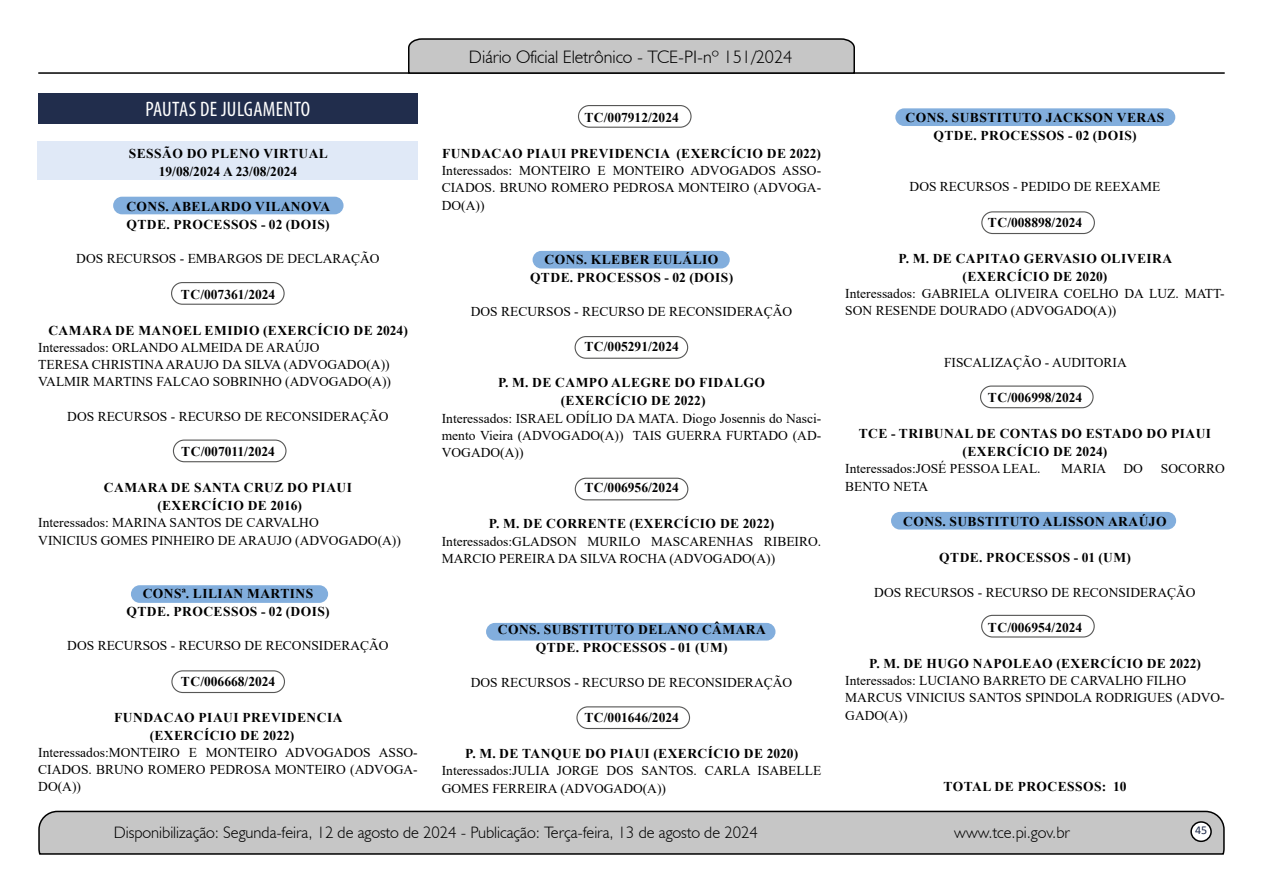
<style>
.page{position:relative;width:1263px;height:893px;background:#fff}
.page>*{position:absolute;margin:0;border:0;box-sizing:border-box;transform-origin:0 0}
.t1{font:condensed 21px "Myriad Pro";letter-spacing:.02em;color:#fff}
.t2{font:300 18px "Humanist 521 BT";color:#000}
.t3{font:300 16.5px "Humanist 521 BT";color:#000}
.t4{font:13.5px/17.2px "Times New Roman";color:#000}
.t5{font:700 13.5px/18px "Times New Roman";letter-spacing:.035em;color:#000;text-align:center}
.t6{font:700 13.5px "Times New Roman";color:#000}
.t7{font:12px "Calibri";color:#212d4c}
</style>
<div class="page">
<svg style="left:38px;top:810px;width:1187px;height:45px;background:#b9b9b9"></svg>
<div style="left:1191px;top:822px;width:20px;height:19px;background:#fff;border-radius:50%"></div>
<div style="left:1190px;top:821px;width:22px;height:21px;border:2px solid #000;border-radius:50%"></div>
<hr style="left:38px;top:72px;width:1187px;height:2px;background:#000">
<svg style="left:407px;top:38px;width:449px;height:36px;background:#b4b4b4"></svg>
<div style="left:131px;top:585px;width:197px;height:18px;background:#82aedd;border-radius:9px"></div>
<div style="left:532px;top:251px;width:198px;height:18px;background:#82aedd;border-radius:9px"></div>
<div style="left:38px;top:93px;width:380px;height:30px;background:#212d4c"></div>
<div style="left:37px;top:141px;width:381px;height:39px;background:#e0e9f7"></div>
<div style="left:113px;top:197px;width:230px;height:17px;background:#82aedd;border-radius:9px"></div>
<div style="left:486px;top:623px;width:289px;height:18px;background:#82aedd;border-radius:9px"></div>
<div style="left:891px;top:512px;width:285px;height:18px;background:#82aedd;border-radius:9px"></div>
<div style="left:578px;top:105px;width:113px;height:23px;border:1px solid #575756;border-radius:11px"></div>
<div style="left:895px;top:108px;width:280px;height:18px;background:#82aedd;border-radius:9px"></div>
<div style="left:171px;top:282px;width:114px;height:23px;border:1px solid #575756;border-radius:11px"></div>
<div style="left:173px;top:440px;width:113px;height:22px;border:1px solid #575756;border-radius:11px"></div>
<div style="left:171px;top:670px;width:114px;height:23px;border:1px solid #575756;border-radius:11px"></div>
<div style="left:574px;top:336px;width:114px;height:23px;border:1px solid #575756;border-radius:11px"></div>
<div style="left:575px;top:478px;width:113px;height:22px;border:1px solid #575756;border-radius:11px"></div>
<div style="left:576px;top:706px;width:114px;height:23px;border:1px solid #575756;border-radius:11px"></div>
<div style="left:981px;top:211px;width:114px;height:23px;border:1px solid #575756;border-radius:11px"></div>
<div style="left:980px;top:386px;width:113px;height:22px;border:1px solid #575756;border-radius:11px"></div>
<div style="left:981px;top:615px;width:114px;height:23px;border:1px solid #575756;border-radius:11px"></div>
<h1 class="t1" style="left:145px;top:96px;width:166px">PAUTAS DE JULGAMENTO</h1>
<p class="t5" style="left:129px;top:144px;width:201px">SESSÃO DO PLENO VIRTUAL<br>19/08/2024 A 23/08/2024</p>
<p class="t5" style="left:126px;top:197px;width:205px;text-align:left">CONS. ABELARDO VILANOVA<br>QTDE. PROCESSOS - 02 (DOIS)</p>
<p class="t4" style="left:76px;top:250px;width:305px">DOS RECURSOS - EMBARGOS DE DECLARAÇÃO</p>
<p class="t6" style="left:181px;top:284px;width:96px">TC/007361/2024</p>
<p class="t5" style="left:48px;top:321px;width:361px">CAMARA DE MANOEL EMIDIO (EXERCÍCIO DE 2024)</p>
<p class="t4" style="left:38px;top:338px;width:354px">Interessados: ORLANDO ALMEIDA DE ARAÚJO<br>TERESA CHRISTINA ARAUJO DA SILVA (ADVOGADO(A))<br>VALMIR MARTINS FALCAO SOBRINHO (ADVOGADO(A))</p>
<p class="t4" style="left:67px;top:407px;width:323px">DOS RECURSOS - RECURSO DE RECONSIDERAÇÃO</p>
<p class="t6" style="left:181px;top:442px;width:95px">TC/007011/2024</p>
<p class="t5" style="left:104px;top:478px;width:250px">CAMARA DE SANTA CRUZ DO PIAUI (EXERCÍCIO DE 2016)</p>
<p class="t4" style="left:38px;top:514px;width:364px">Interessados: MARINA SANTOS DE CARVALHO<br>VINICIUS GOMES PINHEIRO DE ARAUJO (ADVOGADO(A))</p>
<p class="t5" style="left:127px;top:584px;width:205px">CONSª. LILIAN MARTINS<br>QTDE. PROCESSOS - 02 (DOIS)</p>
<p class="t4" style="left:67px;top:637px;width:323px">DOS RECURSOS - RECURSO DE RECONSIDERAÇÃO</p>
<p class="t6" style="left:181px;top:671px;width:96px">TC/006668/2024</p>
<p class="t5" style="left:150px;top:708px;width:194px;text-align:left;text-indent:-35px">FUNDACAO PIAUI PREVIDENCIA (EXERCÍCIO DE 2022)</p>
<p class="t4" style="left:38px;top:743px;width:381px;text-align:justify">Interessados:MONTEIRO E MONTEIRO ADVOGADOS ASSO-CIADOS. BRUNO ROMERO PEDROSA MONTEIRO (ADVOGA-DO(A))</p>
<h2 class="t2" style="left:469px;top:46px;width:325px">Diário Oficial Eletrônico - TCE-PI-nº 151/2024</h2>
<p class="t6" style="left:584px;top:108px;width:96px">TC/007912/2024</p>
<p class="t5" style="left:442px;top:144px;width:381px">FUNDACAO PIAUI PREVIDENCIA (EXERCÍCIO DE 2022)</p>
<p class="t4" style="left:442px;top:162px;width:381px;text-align:justify">Interessados: MONTEIRO E MONTEIRO ADVOGADOS ASSO-CIADOS. BRUNO ROMERO PEDROSA MONTEIRO (ADVOGA-DO(A))</p>
<p class="t5" style="left:530px;top:250px;width:205px">CONS. KLEBER EULÁLIO<br>QTDE. PROCESSOS - 02 (DOIS)</p>
<p class="t4" style="left:471px;top:303px;width:323px">DOS RECURSOS - RECURSO DE RECONSIDERAÇÃO</p>
<p class="t6" style="left:584px;top:337px;width:96px">TC/005291/2024</p>
<p class="t5" style="left:498px;top:373px;width:268px">P. M. DE CAMPO ALEGRE DO FIDALGO (EXERCÍCIO DE 2022)</p>
<p class="t4" style="left:442px;top:409px;width:381px;text-align:justify">Interessados: ISRAEL ODÍLIO DA MATA. Diogo Josennis do Nasci&shy;mento Vieira (ADVOGADO(A)) TAIS GUERRA FURTADO (AD-VOGADO(A))</p>
<p class="t6" style="left:584px;top:478px;width:96px">TC/006956/2024</p>
<p class="t5" style="left:489px;top:514px;width:287px">P. M. DE CORRENTE (EXERCÍCIO DE 2022)</p>
<p class="t4" style="left:442px;top:532px;width:381px">Interessados:GLADSON MURILO MASCARENHAS RIBEIRO.<br>MARCIO PEREIRA DA SILVA ROCHA (ADVOGADO(A))</p>
<p class="t5" style="left:498px;top:620px;width:270px">CONS. SUBSTITUTO DELANO CÂMARA<br>QTDE. PROCESSOS - 01 (UM)</p>
<p class="t4" style="left:471px;top:673px;width:323px">DOS RECURSOS - RECURSO DE RECONSIDERAÇÃO</p>
<p class="t6" style="left:584px;top:708px;width:96px">TC/001646/2024</p>
<p class="t5" style="left:465px;top:744px;width:335px">P. M. DE TANQUE DO PIAUI (EXERCÍCIO DE 2020)</p>
<p class="t4" style="left:442px;top:762px;width:381px">Interessados:JULIA JORGE DOS SANTOS. CARLA ISABELLE<br>GOMES FERREIRA (ADVOGADO(A))</p>
<p class="t5" style="left:905px;top:108px;width:260px">CONS. SUBSTITUTO JACKSON VERAS<br>QTDE. PROCESSOS - 02 (DOIS)</p>
<p class="t4" style="left:909px;top:178px;width:252px">DOS RECURSOS - PEDIDO DE REEXAME</p>
<p class="t6" style="left:988px;top:212px;width:96px">TC/008898/2024</p>
<p class="t5" style="left:898px;top:249px;width:275px">P. M. DE CAPITAO GERVASIO OLIVEIRA (EXERCÍCIO DE 2020)</p>
<p class="t4" style="left:845px;top:284px;width:381px">Interessados: GABRIELA OLIVEIRA COELHO DA LUZ. MATT-<br>SON RESENDE DOURADO (ADVOGADO(A))</p>
<p class="t4" style="left:944px;top:353px;width:184px">FISCALIZAÇÃO - AUDITORIA</p>
<p class="t6" style="left:988px;top:388px;width:96px">TC/006998/2024</p>
<p class="t5" style="left:859px;top:424px;width:354px">TCE - TRIBUNAL DE CONTAS DO ESTADO DO PIAUI (EXERCÍCIO DE 2024)</p>
<p class="t4" style="left:845px;top:460px;width:197px">Interessados:JOSÉ PESSOA LEAL.</p>
<p class="t4" style="left:1061px;top:460px;width:46px">MARIA</p>
<p class="t4" style="left:1123px;top:460px;width:21px">DO</p>
<p class="t4" style="left:1161px;top:460px;width:65px">SOCORRO</p>
<p class="t4" style="left:845px;top:477px;width:85px">BENTO NETA</p>
<p class="t5" style="left:903px;top:512px;width:265px">CONS. SUBSTITUTO ALISSON ARAÚJO</p>
<p class="t5" style="left:939px;top:548px;width:193px">QTDE. PROCESSOS - 01 (UM)</p>
<p class="t4" style="left:874px;top:583px;width:323px">DOS RECURSOS - RECURSO DE RECONSIDERAÇÃO</p>
<p class="t6" style="left:988px;top:617px;width:96px">TC/006954/2024</p>
<p class="t5" style="left:869px;top:654px;width:333px">P. M. DE HUGO NAPOLEAO (EXERCÍCIO DE 2022)</p>
<p class="t4" style="left:845px;top:671px;width:381px">Interessados: LUCIANO BARRETO DE CARVALHO FILHO<br>MARCUS VINICIUS SANTOS SPINDOLA RODRIGUES (ADVO-<br>GADO(A))</p>
<p class="t5" style="left:943px;top:777px;width:185px">TOTAL DE PROCESSOS: 10</p>
<p class="t3" style="left:114px;top:822px;width:645px">Disponibilização: Segunda-feira, 12 de agosto de 2024 - Publicação: Terça-feira, 13 de agosto de 2024</p>
<p class="t3" style="left:954px;top:822px;width:117px">www.tce.pi.gov.br</p>
<p class="t7" style="left:1195px;top:821px;width:14px">45</p>
</div>
